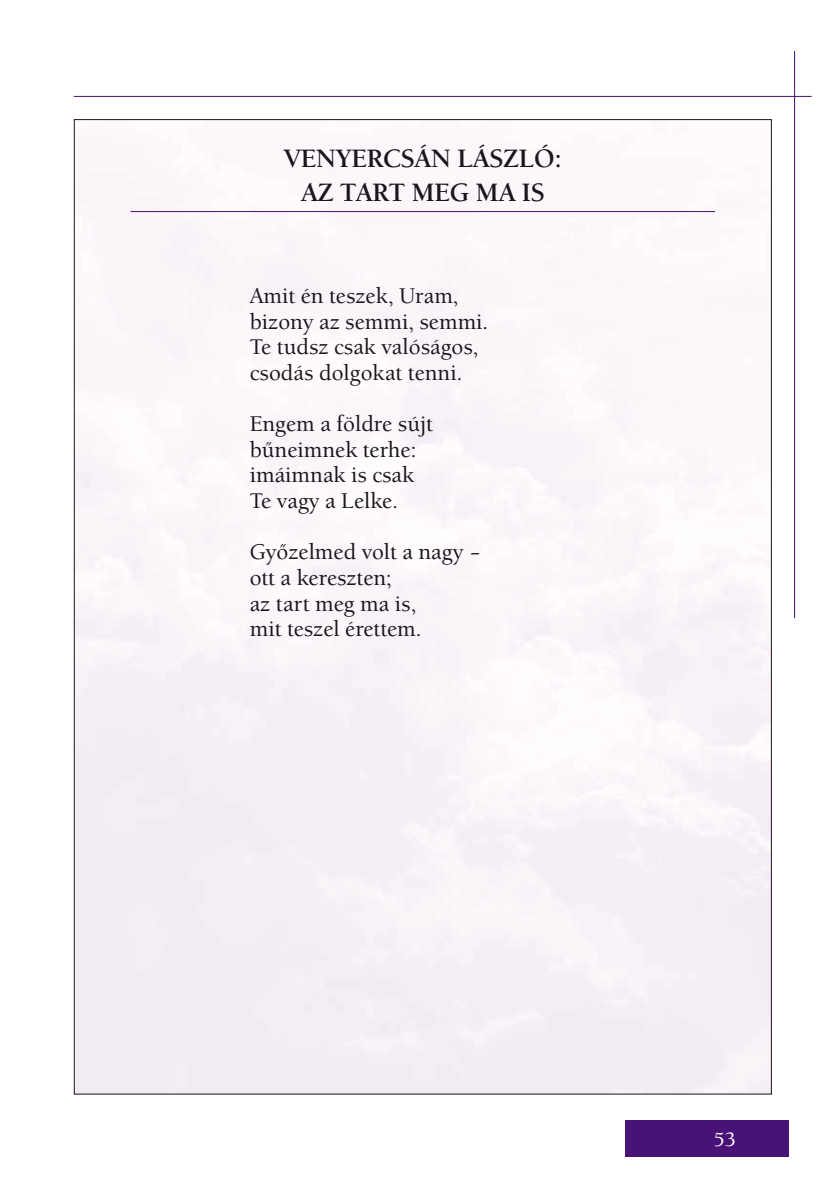
<style>
.page{position:relative;width:840px;height:1191px;background:#fff}
.page>*{position:absolute;margin:0;border:0;box-sizing:border-box;transform-origin:0 0}
.t1{font:700 26px/34px "Berkeley Old Sty Itc TEE";color:#1a171c;text-align:center}
.t2{font:500 22px/25.6px "Berkeley Old Sty Itc TEE";color:#1a171c}
.t3{font:500 20px "Berkeley Old Sty Itc TEE";color:#fff}
</style>
<div class="page">
<img style="left:76px;top:165px;width:693px;height:927px">
<div style="left:624px;top:1120px;width:164px;height:37px;background:#491276"></div>
<hr style="left:74px;top:96px;width:737px;height:1px;background:#491276">
<hr style="left:793px;top:51px;width:1px;height:567px;background:#491276">
<hr style="left:130px;top:211px;width:584px;height:1px;background:#491276">
<p class="t1" style="left:284px;top:141px;width:279px">VENYERCSÁN LÁSZLÓ:<br>AZ TART MEG MA IS</p>
<p class="t2" style="left:249px;top:283px;width:240px">Amit én teszek, Uram, bizony az semmi, semmi.<br>Te tudsz csak valóságos, csodás dolgokat tenni.</p>
<p class="t2" style="left:249px;top:411px;width:185px">Engem a földre sújt bűneimnek terhe: imáimnak is csak<br>Te vagy a Lelke.</p>
<p class="t2" style="left:249px;top:539px;width:233px">Győzelmed volt a nagy – ott a kereszten;<br>az tart meg ma is,<br>mit teszel érettem.</p>
<p class="t3" style="left:713px;top:1128px;width:24px">53</p>
</div>
